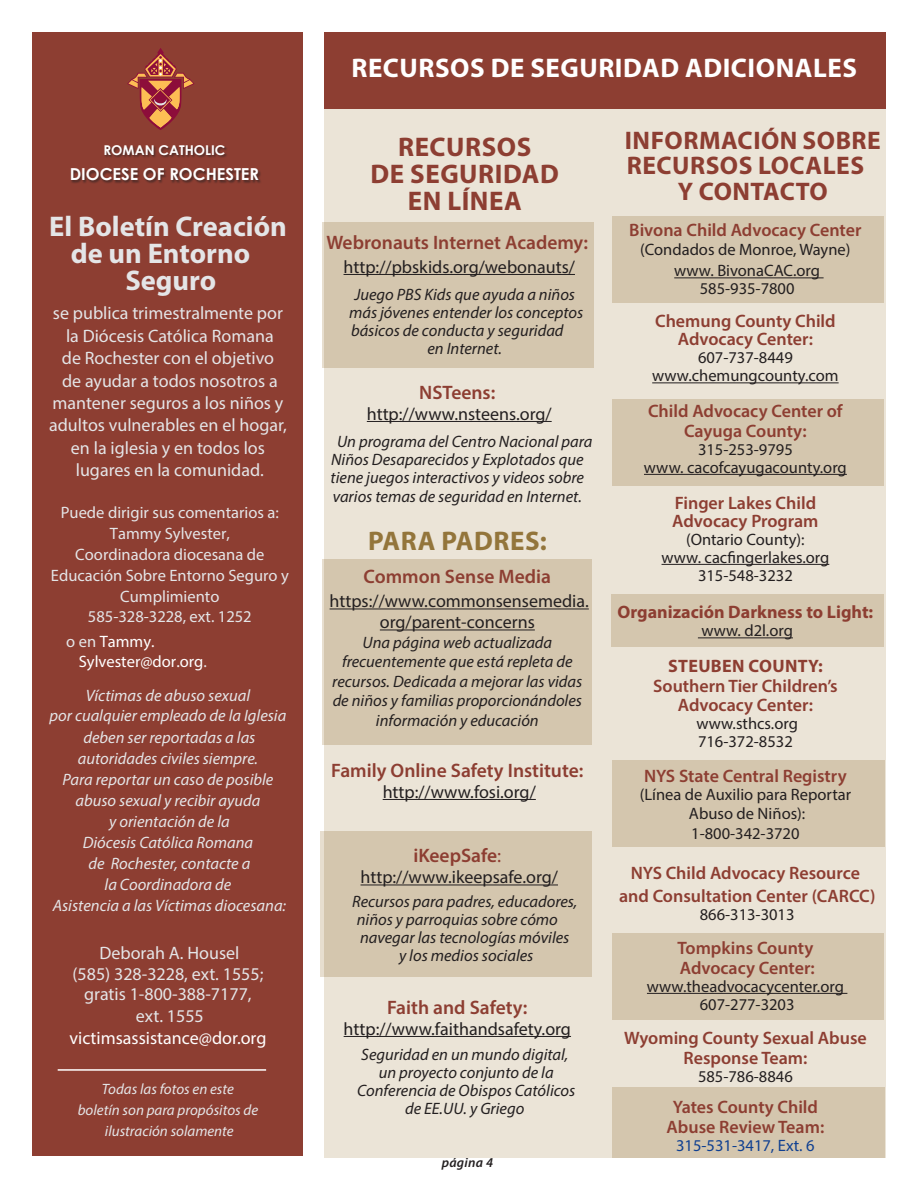
<style>
.page{position:relative;width:918px;height:1188px;background:#fff}
.page>*{position:absolute;margin:0;border:0;box-sizing:border-box;transform-origin:0 0}
.t1{font:700 28.5px/27px "Myriad Pro";color:#e4e5e7;text-align:center}
.t2{font:700 27px "Myriad Pro";letter-spacing:.02em;color:#fff}
.t3{font:700 27px/27px "Myriad Pro";letter-spacing:.02em;color:#8d3e32;text-align:center}
.t4{font:700 27px "Myriad Pro";letter-spacing:.02em;color:#93753b}
.t5{font:700 25.5px/25.5px "Myriad Pro";letter-spacing:.02em;color:#8d3e32;text-align:center}
.t6{font:600 19.5px "Myriad Pro";color:#8d3e32}
.t7{font:600 18px/19.5px "Myriad Pro";color:#8d3e32;text-align:center}
.t8{font:18px/22.5px "Myriad Pro";color:#e4e5e7;text-align:center}
.t9{font:18px/21px "Myriad Pro";color:#231f20;text-align:center}
.t10{font:700 18px "Myriad Pro";color:#8d3e32}
.t11{font:18px "Myriad Pro";color:#fff}
.t12{font:700 18px "Myriad Pro";letter-spacing:.02em;color:#8d3e32}
.t13{font:italic 16.5px/18px "Myriad Pro";color:#231f20;text-align:center}
.t14{font:16.5px/18px "Myriad Pro";color:#231f20;text-align:center}
.t15{font:italic 16.5px/21px "Myriad Pro";color:#e4e5e7;text-align:center}
.t16{font:16.5px/20.9px "Myriad Pro";color:#e4e5e7;text-align:center}
.t17{font:16.5px/19.8px "Myriad Pro";color:#fff}
.t18{font:16.5px "Myriad Pro";color:#104091}
.t19{font:700 16.5px "Century Gothic";color:#fff}
.t20{font:italic 15px/21px "Myriad Pro";color:#e4e5e7;text-align:center}
.t21{font:700 13.5px "Century Gothic";color:#fff}
.t22{font:italic 600 13.5px "Myriad Pro";letter-spacing:.02em;color:#231f20}
.s1{color:#e4e5e7}
.s2{font-weight:400}
</style>
<div class="page">
<div style="left:32px;top:32px;width:270px;height:1124px;background:#8d3e32"></div>
<div style="left:324px;top:102px;width:562px;height:1056px;background:#ebe4d7"></div>
<div style="left:613px;top:399px;width:271px;height:87px;background:#d4c6ae"></div>
<div style="left:611px;top:594px;width:272px;height:52px;background:#d4c6ae"></div>
<div style="left:612px;top:934px;width:272px;height:86px;background:#d4c6ae"></div>
<div style="left:612px;top:216px;width:271px;height:87px;background:#d4c6ae"></div>
<div style="left:612px;top:761px;width:272px;height:86px;background:#d4c6ae"></div>
<div style="left:612px;top:1087px;width:272px;height:71px;background:#d4c6ae"></div>
<div style="left:322px;top:222px;width:271px;height:146px;background:#d4c6ae"></div>
<div style="left:322px;top:559px;width:270px;height:186px;background:#d4c6ae"></div>
<hr style="left:674px;top:277px;width:150px;height:1px;background:#231f20">
<hr style="left:652px;top:382px;width:187px;height:1px;background:#231f20">
<hr style="left:644px;top:474px;width:203px;height:1px;background:#231f20">
<hr style="left:662px;top:564px;width:167px;height:1px;background:#231f20">
<hr style="left:698px;top:637px;width:95px;height:1px;background:#231f20">
<hr style="left:647px;top:993px;width:200px;height:1px;background:#231f20">
<svg style="left:127px;top:48px;width:68px;height:82px"></svg>
<div style="left:70px;top:146px;width:191px;height:38px;background:#231f20;opacity:.59"></div>
<hr style="left:58px;top:1069px;width:208px;height:2px;background:#fff">
<div style="left:321px;top:831px;width:271px;height:146px;background:#d4c6ae"></div>
<div style="left:324px;top:32px;width:562px;height:77px;background:#8d3e32"></div>
<hr style="left:344px;top:274px;width:231px;height:1px;background:#231f20">
<hr style="left:367px;top:421px;width:185px;height:1px;background:#231f20">
<hr style="left:330px;top:609px;width:259px;height:1px;background:#231f20">
<hr style="left:380px;top:630px;width:155px;height:1px;background:#231f20">
<hr style="left:383px;top:799px;width:153px;height:1px;background:#231f20">
<hr style="left:361px;top:885px;width:197px;height:1px;background:#231f20">
<hr style="left:344px;top:1036px;width:227px;height:1px;background:#231f20">
<p class="t21" style="left:103px;top:140px;width:124px">ROMAN CATHOLIC</p>
<p class="t19" style="left:70px;top:162px;width:191px">DIOCESE OF ROCHESTER</p>
<h1 class="t1" style="left:49px;top:212px;width:239px">El Boletín Creación de un Entorno<br>Seguro</h1>
<p class="t8" style="left:49px;top:301px;width:239px">se publica trimestralmente por la Diócesis Católica Romana<br>de Rochester con el objetivo<br>de ayudar a todos nosotros a mantener seguros a los niños y adultos vulnerables en el hogar, en la iglesia y en todos los lugares en la comunidad.</p>
<p class="t16" style="left:51px;top:501px;width:239px">Puede dirigir sus comentarios a:<br>Tammy Sylvester,<br>Coordinadora diocesana de<br>Educación Sobre Entorno Seguro y<br>Cumplimiento<br>585-328-3228, ext. 1252</p>
<p class="t17" style="left:79px;top:631px;width:130px;text-indent:-13px"><span class="s1">o en</span> Tammy.<br>Sylvester@dor.org<span class="s1">.</span></p>
<p class="t15" style="left:50px;top:684px;width:238px">Víctimas de abuso sexual<br>por cualquier empleado de la Iglesia deben ser reportadas a las autoridades civiles siempre.<br>Para reportar un caso de posible abuso sexual y recibir ayuda<br>y orientación de la<br>Diócesis Católica Romana<br>de Rochester, contacte a<br>la Coordinadora de<br>Asistencia a las Víctimas diocesana:</p>
<p class="t8" style="left:72px;top:942px;width:193px;line-height:21px">Deborah A. Housel<br>(585) 328-3228, ext. 1555; gratis 1-800-388-7177, ext. 1555</p>
<p class="t11" style="left:69px;top:1027px;width:198px">victimsassistance@dor.org</p>
<p class="t20" style="left:78px;top:1078px;width:182px">Todas las fotos en este<br>boletín son para propósitos de ilustración solamente</p>
<h2 class="t2" style="left:351px;top:51px;width:507px">RECURSOS DE SEGURIDAD ADICIONALES</h2>
<h2 class="t3" style="left:371px;top:132px;width:190px">RECURSOS<br>DE SEGURIDAD<br>EN LÍNEA</h2>
<p class="t6" style="left:326px;top:230px;width:263px">Webronauts Internet Academy:</p>
<p class="t9" style="left:344px;top:256px;width:233px">http://pbskids.org/webonauts/</p>
<p class="t13" style="left:354px;top:285px;width:222px">Juego PBS Kids que ayuda a niños</p>
<p class="t13" style="left:349px;top:303px;width:236px">más jóvenes entender los conceptos</p>
<p class="t13" style="left:351px;top:321px;width:214px">básicos de conducta y seguridad</p>
<p class="t13" style="left:427px;top:339px;width:76px">en Internet.</p>
<p class="t6" style="left:419px;top:380px;width:78px">NSTeens:</p>
<p class="t9" style="left:367px;top:403px;width:186px">http://www.nsteens.org/</p>
<p class="t13" style="left:331px;top:432px;width:263px">Un programa del Centro Nacional para<br>Niños Desaparecidos y Explotados que tiene juegos interactivos y videos sobre</p>
<p class="t13" style="left:333px;top:487px;width:251px">varios temas de seguridad en Internet.</p>
<h2 class="t4" style="left:368px;top:523px;width:180px">PARA PADRES:</h2>
<p class="t6" style="left:364px;top:564px;width:189px">Common Sense Media</p>
<p class="t9" style="left:330px;top:590px;width:261px">https://www.commonsensemedia. org/parent-concerns</p>
<p class="t13" style="left:332px;top:632px;width:252px;line-height:19.5px">Una página web actualizada frecuentemente que está repleta de recursos. Dedicada a mejorar las vidas de niños y familias proporcionándoles información y educación</p>
<p class="t6" style="left:331px;top:758px;width:254px">Family Online Safety Institute:</p>
<p class="t9" style="left:383px;top:781px;width:155px">http://www.fosi.org/</p>
<p class="t6" style="left:413px;top:843px;width:89px">iKeepSafe<span class="s2">:</span></p>
<p class="t9" style="left:361px;top:866px;width:199px">http://www.ikeepsafe.org/</p>
<p class="t13" style="left:352px;top:892px;width:227px">Recursos para padres, educadores,</p>
<p class="t13" style="left:357px;top:910px;width:203px">niños y parroquias sobre cómo</p>
<p class="t13" style="left:360px;top:928px;width:211px">navegar las tecnologías móviles</p>
<p class="t13" style="left:399px;top:946px;width:136px">y los medios sociales</p>
<p class="t6" style="left:387px;top:995px;width:142px">Faith and Safety:</p>
<p class="t9" style="left:344px;top:1018px;width:229px">http://www.faithandsafety.org</p>
<p class="t13" style="left:357px;top:1045px;width:220px">Seguridad en un mundo digital, un proyecto conjunto de la<br>Conferencia de Obispos Católicos de EE.UU. y Griego</p>
<p class="t22" style="left:442px;top:1154px;width:53px">página 4</p>
<h3 class="t5" style="left:625px;top:127px;width:258px">INFORMACIÓN SOBRE<br>RECURSOS LOCALES<br>Y CONTACTO</h3>
<p class="t7" style="left:629px;top:219px;width:234px">Bivona Child Advocacy Center</p>
<p class="t14" style="left:640px;top:239px;width:212px;line-height:21px">(Condados de Monroe, Wayne) www. BivonaCAC.org</p>
<p class="t14" style="left:700px;top:279px;width:96px">585-935-7800</p>
<p class="t7" style="left:655px;top:312px;width:182px;line-height:18px">Chemung County Child<br>Advocacy Center:</p>
<p class="t14" style="left:652px;top:348px;width:188px">607-737-8449 www.chemungcounty.com</p>
<p class="t7" style="left:648px;top:401px;width:196px">Child Advocacy Center of<br>Cayuga County:</p>
<p class="t14" style="left:644px;top:440px;width:204px">315-253-9795<br>www. cacofcayugacounty.org</p>
<p class="t7" style="left:672px;top:493px;width:148px;line-height:18px;text-align:left">Finger Lakes Child<br>Advocacy Program</p>
<p class="t14" style="left:662px;top:530px;width:169px">(Ontario County):<br>www. cacfingerlakes.org<br>315-548-3232</p>
<p class="t10" style="left:618px;top:600px;width:257px">Organización Darkness to Light:</p>
<p class="t14" style="left:701px;top:621px;width:93px">www. d2l.org</p>
<p class="t12" style="left:668px;top:654px;width:156px">STEUBEN COUNTY:</p>
<p class="t7" style="left:653px;top:675px;width:186px">Southern Tier Children’s<br>Advocacy Center:</p>
<p class="t14" style="left:696px;top:714px;width:103px;text-align:left">www.sthcs.org<br>716-372-8532</p>
<p class="t7" style="left:644px;top:765px;width:204px">NYS State Central Registry</p>
<p class="t14" style="left:640px;top:784px;width:213px;line-height:19.5px">(Línea de Auxilio para Reportar<br>Abuso de Niños):<br>1-800-342-3720</p>
<p class="t7" style="left:619px;top:861px;width:258px;line-height:22.5px">NYS Child Advocacy Resource and Consultation Center (CARCC)</p>
<p class="t14" style="left:700px;top:905px;width:96px">866-313-3013</p>
<p class="t7" style="left:677px;top:938px;width:139px;text-align:left">Tompkins County<br>Advocacy Center:</p>
<p class="t14" style="left:647px;top:977px;width:198px">www.theadvocacycenter.org<br>607-277-3203</p>
<p class="t7" style="left:624px;top:1028px;width:244px">Wyoming County Sexual Abuse<br>Response Team:</p>
<p class="t14" style="left:698px;top:1067px;width:96px">585-786-8846</p>
<p class="t7" style="left:667px;top:1097px;width:159px">Yates County Child<br>Abuse Review Team:</p>
<p class="t18" style="left:676px;top:1135px;width:140px">315-531-3417, Ext. 6</p>
</div>
